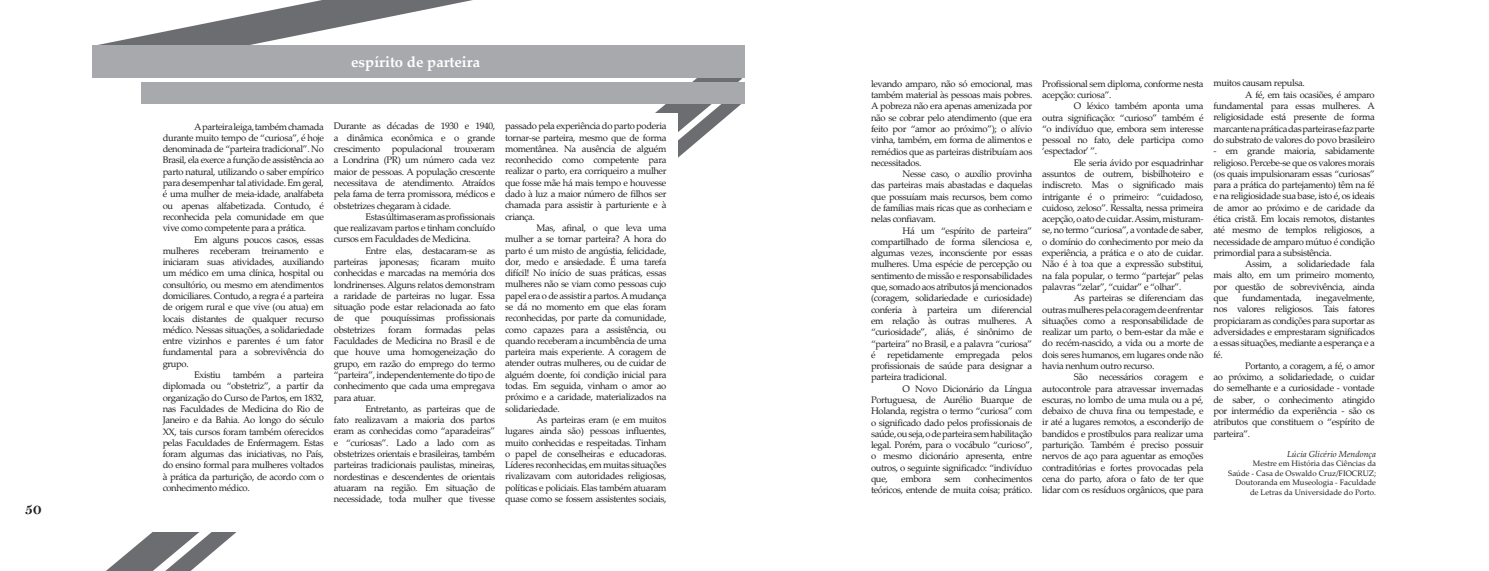
<style>
.page{position:relative;width:1489px;height:571px;background:#fff}
.page>*{position:absolute;margin:0;border:0;box-sizing:border-box;transform-origin:0 0}
.t1{font:15.75px "Bell MT Bold";color:#231f20}
.t2{font:700 14.88px "Palatino Linotype";color:#fff}
.t3{font:9.45px/11.3px "Palatino Linotype";letter-spacing:-.04em;color:#231f20;text-align:justify}
.t4{font:italic 8.75px "Palatino Linotype";color:#231f20}
.t5{font:7.88px/9.5px "Palatino Linotype";color:#231f20;text-align:right}
</style>
<div class="page">
<svg style="left:107px;top:78px;width:634px;height:492px"></svg>
<svg style="left:165px;top:103px;width:578px;height:467px"></svg>
<svg style="left:98px;top:0;width:375px;height:45px"></svg>
<div style="left:92px;top:45px;width:652px;height:33px;background:#a8a9ad"></div>
<div style="left:141px;top:82px;width:603px;height:21px;background:#a8a9ad"></div>
<div style="left:153px;top:113px;width:525px;height:418px;background:#fff"></div>
<h1 class="t1" style="left:25px;top:500px;width:18px">50</h1>
<h2 class="t2" style="left:351px;top:51px;width:130px">espírito de parteira</h2>
<p class="t3" style="left:163px;top:120px;width:163px;text-indent:31px">A parteira leiga, também chamada durante muito tempo de “curiosa”, é hoje denominada de “parteira tradicional”. No Brasil, ela exerce a função de assistência ao parto natural, utilizando o saber empírico para desempenhar tal atividade. Em geral, é uma mulher de meia-idade, analfabeta ou apenas alfabetizada. Contudo, é reconhecida pela comunidade em que vive como competente para a prática.</p>
<p class="t3" style="left:163px;top:233px;width:163px;text-indent:31px">Em alguns poucos casos, essas mulheres receberam treinamento e iniciaram suas atividades, auxiliando um médico em uma clínica, hospital ou consultório, ou mesmo em atendimentos domiciliares. Contudo, a regra é a parteira de origem rural e que vive (ou atua) em locais distantes de qualquer recurso médico. Nessas situações, a solidariedade entre vizinhos e parentes é um fator fundamental para a sobrevivência do grupo.</p>
<p class="t3" style="left:163px;top:368px;width:163px;text-indent:31px">Existiu também a parteira diplomada ou “obstetriz”, a partir da organização do Curso de Partos, em 1832, nas Faculdades de Medicina do Rio de Janeiro e da Bahia. Ao longo do século XX, tais cursos foram também oferecidos pelas Faculdades de Enfermagem. Estas foram algumas das iniciativas, no País, do ensino formal para mulheres voltados à prática da parturição, de acordo com o conhecimento médico.</p>
<p class="t3" style="left:334px;top:120px;width:163px">Durante as décadas de 1930 e 1940, a dinâmica econômica e o grande crescimento populacional trouxeram a Londrina (PR) um número cada vez maior de pessoas. A população crescente necessitava de atendimento. Atraídos pela fama de terra promissora, médicos e obstetrizes chegaram à cidade.</p>
<p class="t3" style="left:334px;top:210px;width:163px;text-indent:31px">Estas últimas eram as profissionais que realizavam partos e tinham concluído cursos em Faculdades de Medicina.</p>
<p class="t3" style="left:334px;top:244px;width:163px;text-indent:31px">Entre elas, destacaram-se as parteiras japonesas; ficaram muito conhecidas e marcadas na memória dos londrinenses. Alguns relatos demonstram a raridade de parteiras no lugar. Essa situação pode estar relacionada ao fato de que pouquíssimas profissionais obstetrizes</p>
<p class="t3" style="left:388px;top:323px;width:25px">foram</p>
<p class="t3" style="left:425px;top:323px;width:39px">formadas</p>
<p class="t3" style="left:334px;top:323px;width:163px;text-indent:141px">pelas Faculdades de Medicina no Brasil e de que houve uma homogeneização do grupo, em razão do emprego do termo “parteira”, independentemente do tipo de conhecimento que cada uma empregava para atuar.</p>
<p class="t3" style="left:334px;top:402px;width:163px;text-indent:31px">Entretanto, as parteiras que de fato realizavam a maioria dos partos eram as conhecidas como “aparadeiras” e “curiosas”. Lado a lado com as obstetrizes orientais e brasileiras, também parteiras tradicionais paulistas, mineiras, nordestinas e descendentes de orientais atuaram na região. Em situação de necessidade, toda mulher que tivesse</p>
<p class="t3" style="left:505px;top:120px;width:163px">passado pela experiência do parto poderia tornar-se parteira, mesmo que de forma momentânea. Na ausência de alguém reconhecido como competente para realizar o parto, era corriqueiro a mulher que fosse mãe há mais tempo e houvesse dado à luz a maior número de filhos ser chamada para assistir à parturiente e à criança.</p>
<p class="t3" style="left:505px;top:222px;width:163px;text-indent:31px">Mas, afinal, o que leva uma mulher a se tornar parteira? A hora do parto é um misto de angústia, felicidade, dor, medo e ansiedade. É uma tarefa difícil! No início de suas práticas, essas mulheres não se viam como pessoas cujo papel era o de assistir a partos. A mudança se dá no momento em que elas foram reconhecidas, por parte da comunidade, como capazes para a assistência, ou quando receberam a incumbência de uma parteira mais experiente. A coragem de atender outras mulheres, ou de cuidar de alguém doente, foi condição inicial para todas. Em seguida, vinham o amor ao próximo e a caridade, materializados na solidariedade.</p>
<p class="t3" style="left:505px;top:413px;width:163px;text-indent:31px">As parteiras eram (e em muitos lugares ainda são) pessoas influentes, muito conhecidas e respeitadas. Tinham o papel de conselheiras e educadoras.<br>Líderes reconhecidas, em muitas situações rivalizavam com autoridades religiosas, políticas e policiais. Elas também atuaram quase como se fossem assistentes sociais,</p>
<p class="t3" style="left:871px;top:77px;width:163px">levando amparo, não só emocional, mas também material às pessoas mais pobres.<br>A pobreza não era apenas amenizada por não se cobrar pelo atendimento (que era feito por “amor ao próximo”); o alívio vinha, também, em forma de alimentos e remédios que as parteiras distribuíam aos necessitados.</p>
<p class="t3" style="left:871px;top:168px;width:163px;text-indent:31px">Nesse caso, o auxílio provinha das parteiras mais abastadas e daquelas que possuíam mais recursos, bem como de famílias mais ricas que as conheciam e nelas confiavam.</p>
<p class="t3" style="left:871px;top:224px;width:163px;text-indent:31px">Há um “espírito de parteira” compartilhado de forma silenciosa e, algumas vezes, inconsciente por essas mulheres. Uma espécie de percepção ou sentimento de missão e responsabilidades que, somado aos atributos já mencionados (coragem, solidariedade e curiosidade) conferia à parteira um diferencial em relação às outras mulheres. A “curiosidade”, aliás, é sinônimo de “parteira” no Brasil, e a palavra “curiosa” é repetidamente empregada pelos profissionais de saúde para designar a parteira tradicional.</p>
<p class="t3" style="left:871px;top:382px;width:163px;text-indent:31px">O Novo Dicionário da Língua Portuguesa, de Aurélio Buarque de Holanda, registra o termo “curiosa” com o significado dado pelos profissionais de saúde, ou seja, o de parteira sem habilitação legal. Porém, para o vocábulo “curioso”, o mesmo dicionário apresenta, entre outros, o seguinte significado: “indivíduo que,</p>
<p class="t3" style="left:871px;top:472px;width:163px;text-align:right">conhecimentos<br>teóricos, entende de muita coisa; prático.</p>
<p class="t3" style="left:901px;top:472px;width:31px">embora</p>
<p class="t3" style="left:944px;top:472px;width:18px">sem</p>
<p class="t3" style="left:1042px;top:77px;width:163px">Profissional sem diploma, conforme nesta acepção: curiosa”.</p>
<p class="t3" style="left:1042px;top:100px;width:163px;text-indent:31px">O léxico também aponta uma outra significação: “curioso” também é “o indivíduo que, embora sem interesse pessoal no fato, dele participa como ‘espectador’ ”.</p>
<p class="t3" style="left:1042px;top:156px;width:163px;text-indent:31px">Ele seria ávido por esquadrinhar assuntos de outrem, bisbilhoteiro e indiscreto. Mas o significado mais intrigante é o primeiro: “cuidadoso, cuidoso, zeloso”. Ressalta, nessa primeira acepção, o ato de cuidar. Assim, misturam&shy;se, no termo “curiosa”, a vontade de saber, o domínio do conhecimento por meio da experiência, a prática e o ato de cuidar.<br>Não é à toa que a expressão substitui, na fala popular, o termo “partejar” pelas palavras “zelar”, “cuidar” e “olhar”.</p>
<p class="t3" style="left:1042px;top:292px;width:163px;text-indent:31px">As parteiras se diferenciam das outras mulheres pela coragem de enfrentar situações como a responsabilidade de realizar um parto, o bem-estar da mãe e do recém-nascido, a vida ou a morte de dois seres humanos, em lugares onde não havia nenhum outro recurso.</p>
<p class="t3" style="left:1042px;top:371px;width:163px;text-indent:31px">São necessários coragem e autocontrole para atravessar invernadas escuras, no lombo de uma mula ou a pé, debaixo de chuva fina ou tempestade, e ir até a lugares remotos, a esconderijo de bandidos e prostíbulos para realizar uma parturição. Também é preciso possuir nervos de aço para aguentar as emoções contraditórias e fortes provocadas pela cena do parto, afora o fato de ter que lidar com os resíduos orgânicos, que para</p>
<p class="t3" style="left:1213px;top:77px;width:93px">muitos causam repulsa.</p>
<p class="t3" style="left:1244px;top:88px;width:131px">A fé, em tais ocasiões, é amparo</p>
<p class="t3" style="left:1213px;top:100px;width:163px">fundamental para essas mulheres. A</p>
<p class="t3" style="left:1213px;top:111px;width:163px">religiosidade está presente de forma</p>
<p class="t3" style="left:1213px;top:122px;width:163px">marcante na prática das parteiras e faz parte</p>
<p class="t3" style="left:1213px;top:134px;width:163px">do substrato de valores do povo brasileiro</p>
<p class="t3" style="left:1213px;top:145px;width:163px">- em grande maioria, sabidamente religioso. Percebe-se que os valores morais (os quais impulsionaram essas “curiosas” para a prática do partejamento) têm na fé e na religiosidade sua base, isto é, os ideais de amor ao próximo e de caridade da ética cristã. Em locais remotos, distantes até mesmo de templos religiosos, a necessidade de amparo mútuo é condição primordial para a subsistência.</p>
<p class="t3" style="left:1213px;top:258px;width:163px;text-indent:31px">Assim, a solidariedade fala mais alto, em um primeiro momento, por questão de sobrevivência, ainda que</p>
<p class="t3" style="left:1242px;top:292px;width:61px">fundamentada,</p>
<p class="t3" style="left:1213px;top:292px;width:163px;text-indent:102px">inegavelmente, nos valores religiosos. Tais fatores propiciaram as condições para suportar as adversidades e emprestaram significados a essas situações, mediante a esperança e a fé.</p>
<p class="t3" style="left:1213px;top:359px;width:163px;text-indent:31px">Portanto, a coragem, a fé, o amor ao próximo, a solidariedade, o cuidar do semelhante e a curiosidade - vontade de saber, o conhecimento atingido por intermédio da experiência - são os atributos que constituem o “espírito de parteira”.</p>
<p class="t4" style="left:1286px;top:447px;width:90px">Lúcia Glicério Mendonça</p>
<p class="t5" style="left:1228px;top:458px;width:149px">Mestre em História das Ciências da<br>Saúde - Casa de Oswaldo Cruz/FIOCRUZ; Doutoranda em Museologia - Faculdade de Letras da Universidade do Porto.</p>
</div>
